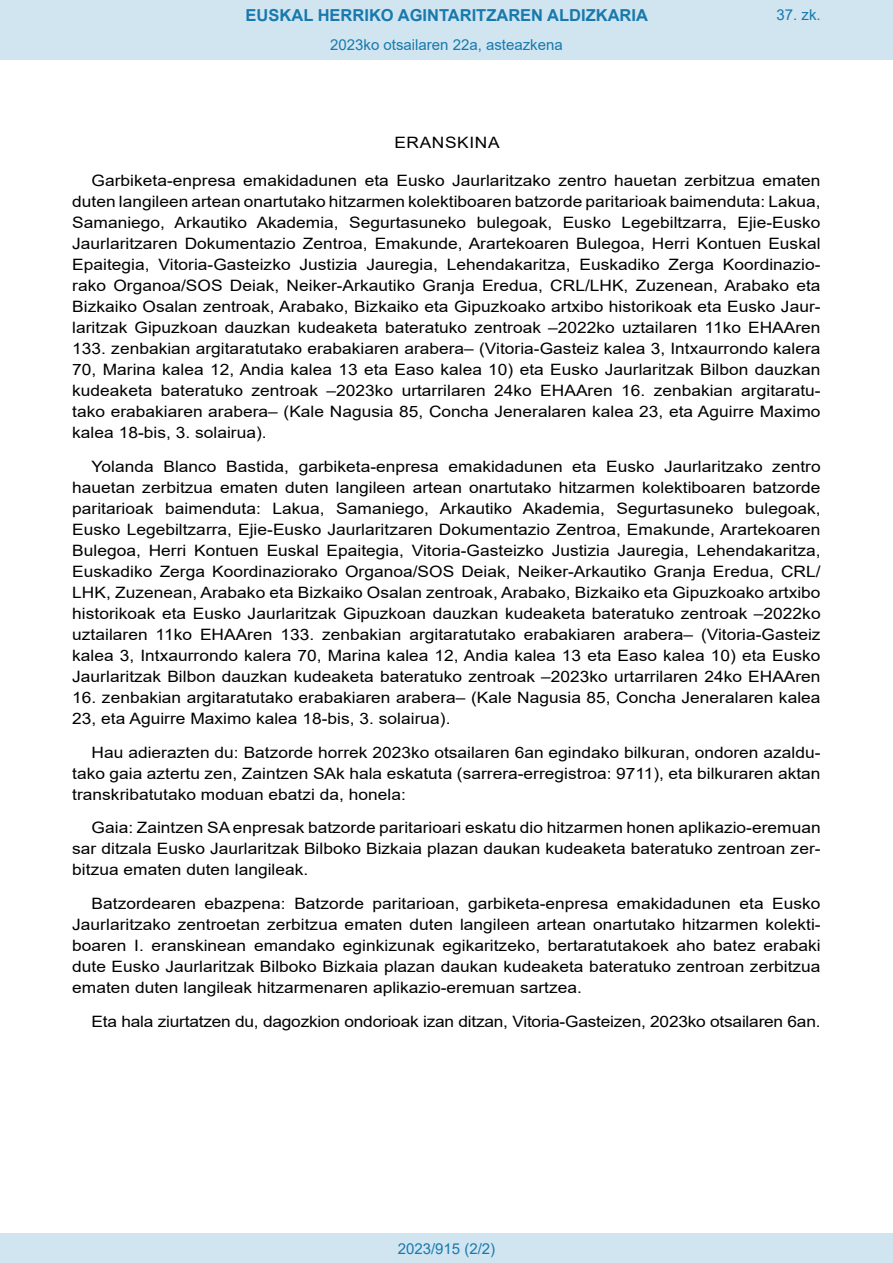
<style>
.page{position:relative;width:893px;height:1263px;background:#fff}
.page>*{position:absolute;margin:0;border:0;box-sizing:border-box;transform-origin:0 0}
.t1{font:700 16.5px "Arial";color:#1879ad}
.BOPVDetalle{font:15.6px/21px "Arial";color:#000;text-align:justify;scale:1.11 1}
.BOPVClave{font:15.6px "Arial";letter-spacing:.035em;color:#000;scale:1.11 1}
.Paginacion_Centro{font:15px "Arial";color:#1879ad}
</style>
<div class="page">
<div style="left:0;top:0;width:893px;height:60px;background:#d0e5f0"></div>
<div style="left:0;top:1233px;width:893px;height:30px;background:#d0e5f0"></div>
<p class="t1" style="left:246px;top:3px;width:404px">EUSKAL HERRIKO AGINTARITZAREN ALDIZKARIA</p>
<p class="Paginacion_Centro" style="left:330px;top:35px;width:234px">2023ko otsailaren 22a, asteazkena</p>
<p class="Paginacion_Centro" style="left:776px;top:5px;width:46px">37. zk.</p>
<p class="BOPVClave" style="left:394px;top:132px;width:96px">ERANSKINA</p>
<p class="BOPVDetalle" style="left:72px;top:170px;width:676px;text-indent:19px">Garbiketa-enpresa emakidadunen eta Eusko Jaurlaritzako zentro hauetan zerbitzua ematen duten langileen artean onartutako hitzarmen kolektiboaren batzorde paritarioak baimenduta: Lakua, Samaniego, Arkautiko Akademia, Segurtasuneko bulegoak, Eusko Legebiltzarra, Ejie-Eusko Jaurlaritzaren Dokumentazio Zentroa, Emakunde, Arartekoaren Bulegoa, Herri Kontuen Euskal Epaitegia, Vitoria-Gasteizko Justizia Jauregia, Lehendakaritza, Euskadiko Zerga Koordinazio&shy;rako Organoa/SOS Deiak, Neiker-Arkautiko Granja Eredua, CRL/LHK, Zuzenean, Arabako eta Bizkaiko Osalan zentroak, Arabako, Bizkaiko eta Gipuzkoako artxibo historikoak eta Eusko Jaur&shy;laritzak Gipuzkoan dauzkan kudeaketa bateratuko zentroak –2022ko uztailaren 11ko EHAAren 133. zenbakian argitaratutako erabakiaren arabera– (Vitoria-Gasteiz kalea 3, Intxaurrondo kalera 70, Marina kalea 12, Andia kalea 13 eta Easo kalea 10) eta Eusko Jaurlaritzak Bilbon dauzkan kudeaketa bateratuko zentroak –2023ko urtarrilaren 24ko EHAAren 16. zenbakian argitaratu&shy;tako erabakiaren arabera– (Kale Nagusia 85, Concha Jeneralaren kalea 23, eta Aguirre Maximo kalea 18-bis, 3. solairua).</p>
<p class="BOPVDetalle" style="left:72px;top:456px;width:676px;text-indent:19px">Yolanda Blanco Bastida, garbiketa-enpresa emakidadunen eta Eusko Jaurlaritzako zentro hauetan zerbitzua ematen duten langileen artean onartutako hitzarmen kolektiboaren batzorde paritarioak baimenduta: Lakua, Samaniego, Arkautiko Akademia, Segurtasuneko bulegoak, Eusko Legebiltzarra, Ejie-Eusko Jaurlaritzaren Dokumentazio Zentroa, Emakunde, Arartekoaren Bulegoa, Herri Kontuen Euskal Epaitegia, Vitoria-Gasteizko Justizia Jauregia, Lehendakaritza, Euskadiko Zerga Koordinaziorako Organoa/SOS Deiak, Neiker-Arkautiko Granja Eredua, CRL/ LHK, Zuzenean, Arabako eta Bizkaiko Osalan zentroak, Arabako, Bizkaiko eta Gipuzkoako artxibo historikoak eta Eusko Jaurlaritzak Gipuzkoan dauzkan kudeaketa bateratuko zentroak –2022ko uztailaren 11ko EHAAren 133. zenbakian argitaratutako erabakiaren arabera– (Vitoria-Gasteiz kalea 3, Intxaurrondo kalera 70, Marina kalea 12, Andia kalea 13 eta Easo kalea 10) eta Eusko Jaurlaritzak Bilbon dauzkan kudeaketa bateratuko zentroak –2023ko urtarrilaren 24ko EHAAren</p>
<p class="BOPVDetalle" style="left:72px;top:687px;width:676px">16. zenbakian argitaratutako erabakiaren arabera– (Kale Nagusia 85, Concha Jeneralaren kalea<br>23, eta Aguirre Maximo kalea 18-bis, 3. solairua).</p>
<p class="BOPVDetalle" style="left:72px;top:742px;width:676px;text-indent:19px">Hau adierazten du: Batzorde horrek 2023ko otsailaren 6an egindako bilkuran, ondoren azaldu&shy;tako gaia aztertu zen, Zaintzen SAk hala eskatuta (sarrera-erregistroa: 9711), eta bilkuraren aktan transkribatutako moduan ebatzi da, honela:</p>
<p class="BOPVDetalle" style="left:72px;top:817px;width:676px;text-indent:19px">Gaia: Zaintzen SA enpresak batzorde paritarioari eskatu dio hitzarmen honen aplikazio-eremuan sar ditzala Eusko Jaurlaritzak Bilboko Bizkaia plazan daukan kudeaketa bateratuko zentroan zer&shy;bitzua ematen duten langileak.</p>
<p class="BOPVDetalle" style="left:72px;top:893px;width:676px;text-indent:19px">Batzordearen ebazpena: Batzorde paritarioan, garbiketa-enpresa emakidadunen eta Eusko Jaurlaritzako zentroetan zerbitzua ematen duten langileen artean onartutako hitzarmen kolekti&shy;boaren I. eranskinean emandako eginkizunak egikaritzeko, bertaratutakoek aho batez erabaki dute Eusko Jaurlaritzak Bilboko Bizkaia plazan daukan kudeaketa bateratuko zentroan zerbitzua ematen duten langileak hitzarmenaren aplikazio-eremuan sartzea.</p>
<p class="BOPVDetalle" style="left:92px;top:1011px;width:658px">Eta hala ziurtatzen du, dagozkion ondorioak izan ditzan, Vitoria-Gasteizen, 2023ko otsailaren 6an.</p>
<p class="Paginacion_Centro" style="left:398px;top:1238px;width:99px">2023/915 (2/2)</p>
</div>
